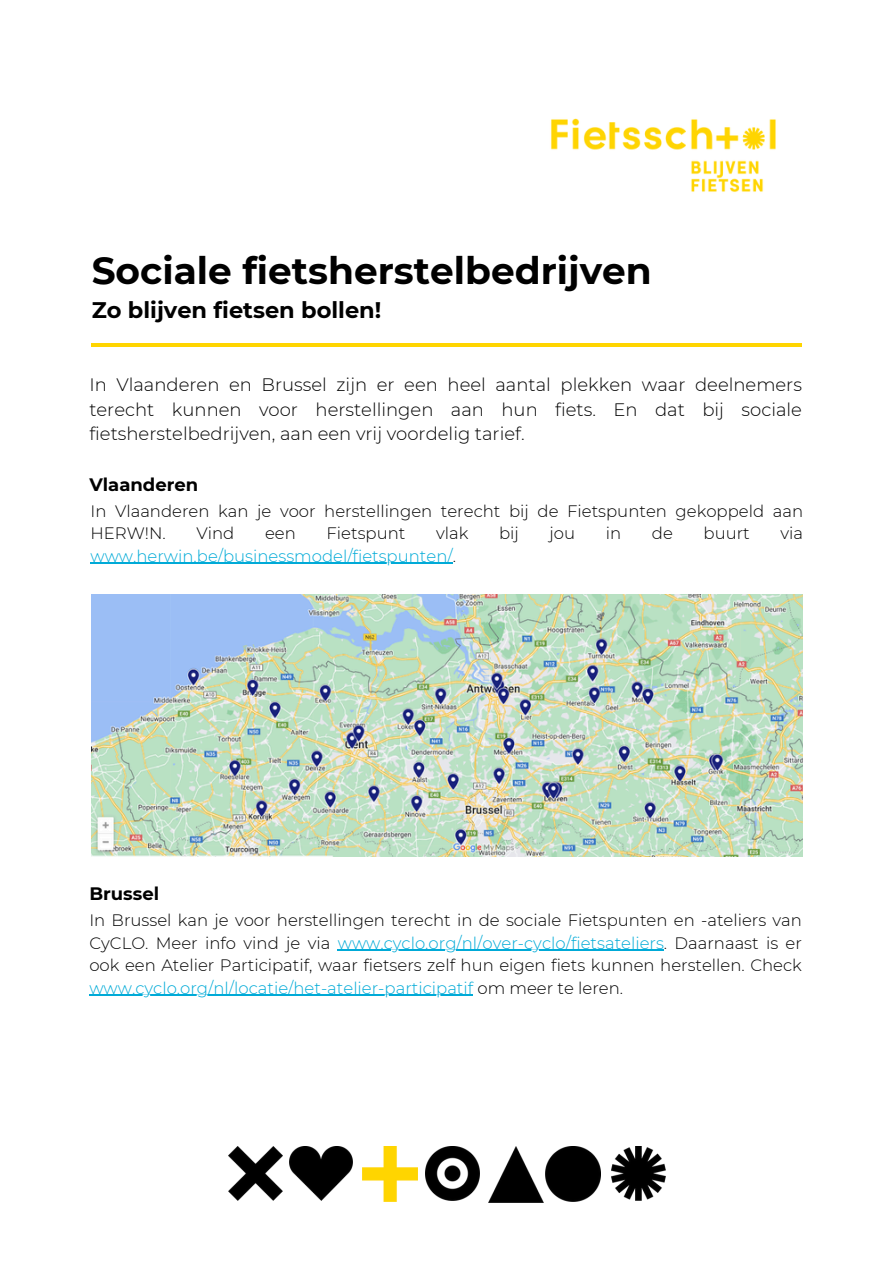
<style>
.page{position:relative;width:894px;height:1264px;background:#fff}
.page>*{position:absolute;margin:0;border:0;box-sizing:border-box;transform-origin:0 0}
.t1{font:700 37.5px "Montserrat";color:#000}
.t2{font:700 22.5px "Montserrat";color:#000}
.t3{font:300 18px/24.8px "Montserrat";color:#000;text-align:justify}
.t4{font:700 18px "Montserrat";color:#000}
.t5{font:300 16.5px/22.5px "Montserrat";color:#000}
.t6{font:300 16.5px "Montserrat";color:#00aad7}
.s1{color:#000}
.s2{color:#00aad7}
</style>
<div class="page">
<hr style="left:92px;top:343px;width:709px;height:3px;background:#ffd500">
<img style="left:551px;top:118px;width:225px;height:74px">
<img style="left:289px;top:1146px;width:63px;height:54px">
<img style="left:228px;top:1146px;width:54px;height:54px">
<img style="left:611px;top:1146px;width:54px;height:54px">
<img style="left:426px;top:1146px;width:54px;height:54px">
<img style="left:489px;top:1146px;width:54px;height:55px">
<img style="left:545px;top:1146px;width:55px;height:55px">
<img style="left:362px;top:1146px;width:55px;height:55px">
<img style="left:92px;top:595px;width:710px;height:261px">
<hr style="left:90px;top:563px;width:362px;height:1px;background:#00aad7">
<hr style="left:337px;top:949px;width:326px;height:2px;background:#00aad7">
<hr style="left:89px;top:994px;width:384px;height:2px;background:#00aad7">
<p class="t1" style="left:92px;top:248px;width:561px">Sociale fietsherstelbedrijven</p>
<p class="t2" style="left:92px;top:296px;width:291px">Zo blijven fietsen bollen!</p>
<p class="t3" style="left:89px;top:372px;width:714px">In Vlaanderen en Brussel zijn er een heel aantal plekken waar deelnemers terecht kunnen voor herstellingen aan hun fiets. En dat bij sociale fietsherstelbedrijven, aan een vrij voordelig tarief.</p>
<p class="t4" style="left:89px;top:473px;width:110px">Vlaanderen</p>
<p class="t5" style="left:90px;top:499px;width:714px">In Vlaanderen kan je voor herstellingen terecht bij de Fietspunten gekoppeld aan<br>HERW!N.</p>
<p class="t5" style="left:196px;top:522px;width:39px">Vind</p>
<p class="t5" style="left:265px;top:522px;width:32px">een</p>
<p class="t5" style="left:326px;top:522px;width:80px">Fietspunt</p>
<p class="t5" style="left:436px;top:522px;width:34px">vlak</p>
<p class="t5" style="left:499px;top:522px;width:21px">bij</p>
<p class="t5" style="left:549px;top:522px;width:27px">jou</p>
<p class="t5" style="left:605px;top:522px;width:17px">in</p>
<p class="t5" style="left:651px;top:522px;width:22px">de</p>
<p class="t5" style="left:703px;top:522px;width:48px">buurt</p>
<p class="t5" style="left:780px;top:522px;width:24px">via</p>
<p class="t6" style="left:90px;top:545px;width:367px">www.herwin.be/businessmodel/fietspunten/<span class="s1">.</span></p>
<p class="t4" style="left:89px;top:883px;width:71px">Brussel</p>
<p class="t5" style="left:89px;top:909px;width:714px;text-align:justify">In Brussel kan je voor herstellingen terecht in de sociale Fietspunten en -ateliers van CyCLO. Meer info vind je via <span class="s2">www.cyclo.org/nl/over-cyclo/fietsateliers</span>. Daarnaast is er ook een Atelier Participatif, waar fietsers zelf hun eigen fiets kunnen herstellen. Check <span class="s2">www.cyclo.org/nl/locatie/het-atelier-participatif</span> om meer te leren.</p>
</div>
